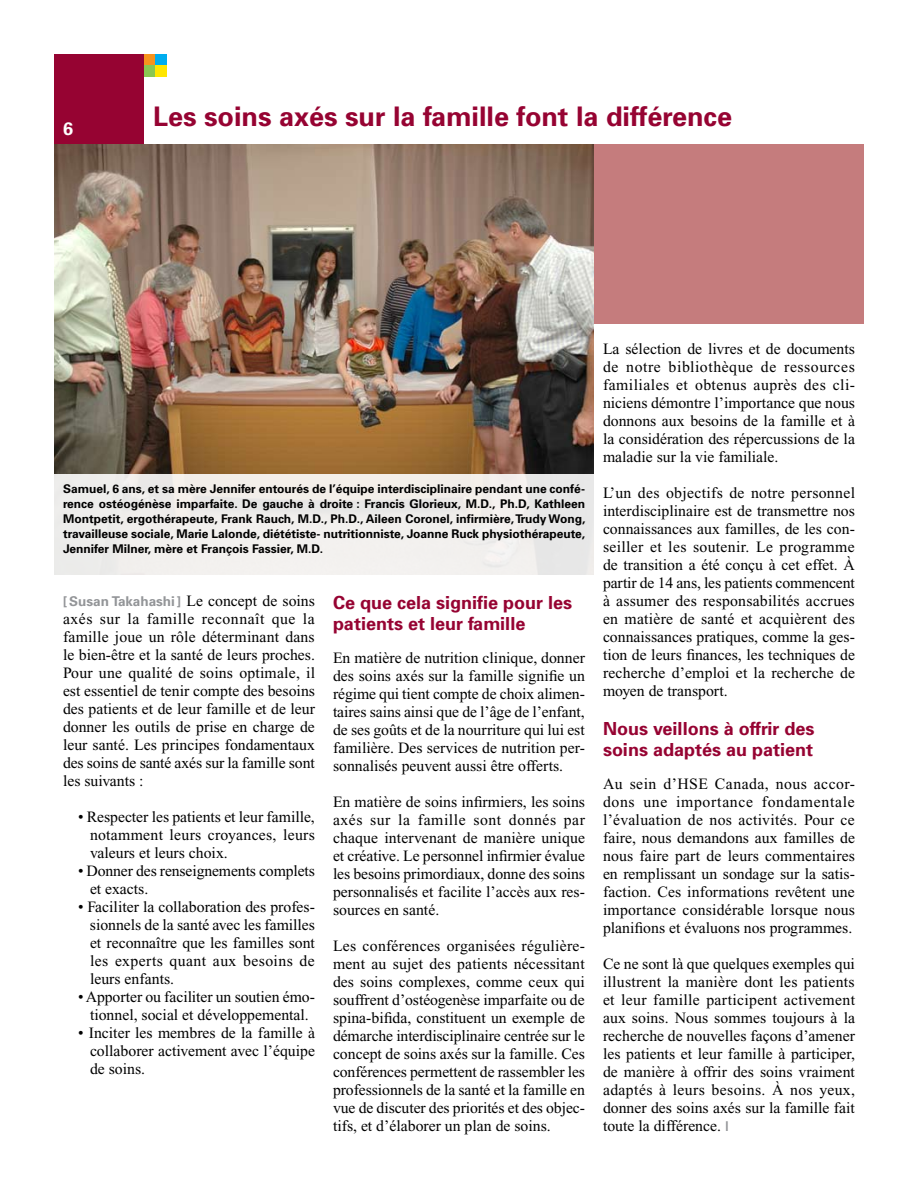
<style>
.page{position:relative;width:918px;height:1188px;background:#fff}
.page>*{position:absolute;margin:0;border:0;box-sizing:border-box;transform-origin:0 0}
.t1{font:700 27px "Univers";color:#960332}
.t2{font:700 18px/21px "Univers";color:#960332}
.t3{font:15.75px/18px "Times New Roman";color:#000;text-align:justify}
.t4{font:700 13.5px "Univers";color:#939598}
.t5{font:700 12px/15px "Univers";color:#000;text-align:justify}
.s1{font-family:"Times New Roman";font-weight:400;font-size:15.75px;color:#000}
.s2{font-family:"Univers";font-weight:700;font-size:13.5px;color:#939598}
</style>
<div class="page">
<div style="left:594px;top:144px;width:270px;height:180px;background:#c57c7d"></div>
<img style="left:54px;top:144px;width:540px;height:330px">
<div style="left:54px;top:474px;width:540px;height:120px;background:linear-gradient(to bottom,#ebe8e4,#f9f8f8)"></div>
<div style="left:54px;top:54px;width:90px;height:90px;background:#960332"></div>
<div style="left:144px;top:54px;width:11px;height:11px;background:#f7931d"></div>
<div style="left:155px;top:54px;width:11px;height:11px;background:#00adef"></div>
<div style="left:144px;top:65px;width:11px;height:11px;background:#8bc751"></div>
<div style="left:155px;top:65px;width:11px;height:11px;background:#ffe600"></div>
<h1 class="t1" style="left:153px;top:99px;width:581px">Les soins axés sur la famille font la différence</h1>
<p class="t5" style="left:63px;top:481px;width:524px">Samuel, 6 ans, et sa mère Jennifer entourés de l’équipe interdisciplinaire pendant une confé&shy;rence ostéogénèse imparfaite. De gauche à droite : Francis Glorieux, M.D., Ph.D, Kathleen Montpetit, ergothérapeute, Frank Rauch, M.D., Ph.D., Aileen Coronel, infirmière,Trudy Wong, travailleuse sociale, Marie Lalonde, diététiste- nutritionniste, Joanne Ruck physiothérapeute, Jennifer Milner, mère et François Fassier, M.D.</p>
<p class="t4" style="left:63px;top:593px;width:253px">[ Susan Takahashi ] <span class="s1">Le concept de soins</span></p>
<p class="t3" style="left:63px;top:610px;width:254px">axés sur la famille reconnaît que la fa-mille joue un rôle déterminant dans le bien-être et la santé de leurs proches.<br>Pour une qualité de soins optimale, il est essentiel de tenir compte des besoins des patients et de leur famille et de leur donner les outils de prise en charge de leur santé. Les principes fondamentaux des soins de santé axés sur la famille sont les suivants :</p>
<p class="t3" style="left:90px;top:808px;width:226px;text-indent:-12px">• Respecter les patients et leur famille, notamment leurs croyances, leurs valeurs et leurs choix.</p>
<p class="t3" style="left:90px;top:862px;width:226px;text-indent:-12px">• Donner des renseignements complets et exacts.</p>
<p class="t3" style="left:90px;top:898px;width:227px;text-indent:-12px">• Faciliter la collaboration des profes&shy;sionnels de la santé avec les fa-milles et reconnaître que les familles sont les experts quant aux besoins de leurs enfants.</p>
<p class="t3" style="left:78px;top:988px;width:239px;text-align:center">• Apporter ou faciliter un soutien émo&shy;tionnel, social et développemental.</p>
<p class="t3" style="left:90px;top:1024px;width:227px;text-indent:-12px">• Inciter les membres de la famille à collaborer activement avec l’équipe de soins.</p>
<p class="t2" style="left:333px;top:591px;width:241px">Ce que cela signifie pour les patients et leur famille</p>
<p class="t3" style="left:333px;top:649px;width:254px">En matière de nutrition clinique, donner des soins axés sur la famille signifie un régime qui tient compte de choix alimen&shy;taires sains ainsi que de l’âge de l’enfant, de ses goûts et de la nourriture qui lui est familière. Des services de nutrition per&shy;sonnalisés peuvent aussi être offerts.</p>
<p class="t3" style="left:333px;top:793px;width:254px">En matière de soins infirmiers, les soins axés sur la famille sont donnés par chaque intervenant de manière unique et créative. Le personnel infirmier évalue les besoins primordiaux, donne des soins personnalisés et facilite l’accès aux res&shy;sources en santé.</p>
<p class="t3" style="left:333px;top:937px;width:254px">Les conférences organisées régulière&shy;ment au sujet des patients nécessitant des soins complexes, comme ceux qui souffrent d’ostéogenèse imparfaite ou de spina-bifida, constituent un exemple de démarche interdisciplinaire centrée sur le concept de soins axés sur la famille. Ces conférences permettent de rassembler les professionnels de la santé et la famille en vue de discuter des priorités et des objec&shy;tifs, et d’élaborer un plan de soins.</p>
<p class="t3" style="left:603px;top:340px;width:254px">La sélection de livres et de documents de notre bibliothèque de ressources fa-miliales et obtenus auprès des cli&shy;niciens démontre l’importance que nous donnons aux besoins de la famille et à la considération des répercussions de la maladie sur la vie familiale.</p>
<p class="t3" style="left:603px;top:484px;width:254px">L’un des objectifs de notre personnel interdisciplinaire est de transmettre nos connaissances aux familles, de les con&shy;seiller et les soutenir. Le programme de transition a été conçu à cet effet. À partir de 14 ans, les patients commencent à assumer des responsabilités accrues en matière de santé et acquièrent des connaissances pratiques, comme la ges&shy;tion de leurs finances, les techniques de recherche d’emploi et la recherche de moyen de transport.</p>
<p class="t2" style="left:603px;top:718px;width:213px">Nous veillons à offrir des soins adaptés au patient</p>
<p class="t3" style="left:603px;top:775px;width:254px">Au sein d’HSE Canada, nous accor&shy;dons une importance fondamentale l’évaluation de nos activités. Pour ce faire, nous demandons aux familles de nous faire part de leurs commentaires en remplissant un sondage sur la satis&shy;faction. Ces informations revêtent une importance considérable lorsque nous planifions et évaluons nos programmes.</p>
<p class="t3" style="left:603px;top:955px;width:254px">Ce ne sont là que quelques exemples qui illustrent la manière dont les patients et leur famille participent activement aux soins. Nous sommes toujours à la recherche de nouvelles façons d’amener les patients et leur famille à participer, de manière à offrir des soins vraiment adaptés à leurs besoins. À nos yeux, donner des soins axés sur la famille fait toute la différence. <span class="s2">|</span></p>
</div>
